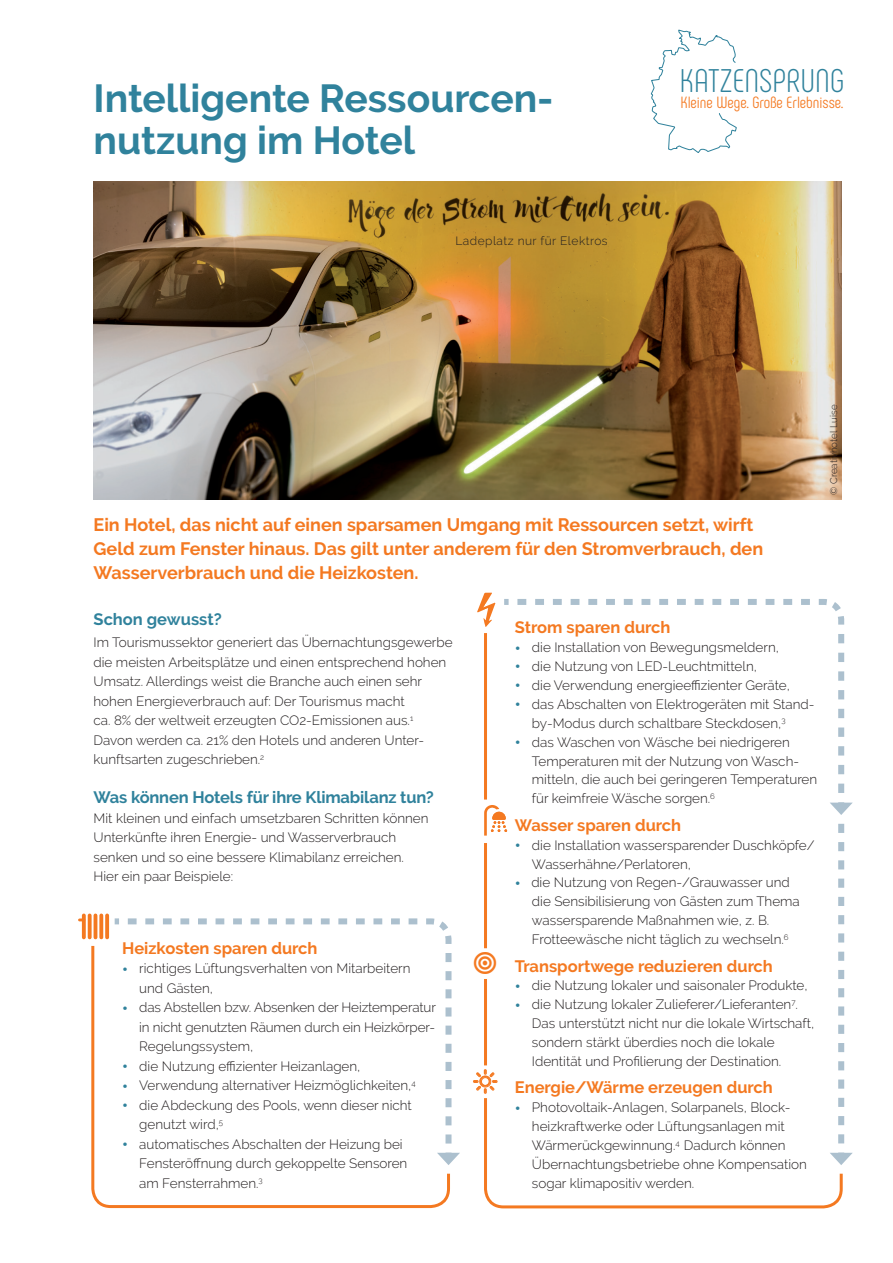
<style>
.page{position:relative;width:893px;height:1263px;background:#fff}
.page>*{position:absolute;margin:0;border:0;box-sizing:border-box;transform-origin:0 0}
.t1{font:700 39px/42px "Raleway";color:#30829c}
.t2{font:300 32.7px "Phenomena";color:#30829c}
.t3{font:700 18px/24px "Raleway";color:#f47921}
.t4{font:700 16.5px "Raleway";color:#f47921}
.t5{font:700 16.5px "Raleway";letter-spacing:-.01em;color:#30829c}
.t6{font:16.2px "Phenomena";color:#f47921}
.t7{font:300 13.5px/19.5px "Raleway";color:#231f20}
.t8{font:300 12px "Raleway";letter-spacing:.04em;color:#231f20}
.t9{font:300 9.75px "Raleway";color:#231f20}
.s1{font-weight:700;font-size:16.5px;color:#30829c}
</style>
<div class="page">
<svg style="left:650px;top:29px;width:87px;height:124px"></svg>
<svg style="left:844px;top:1152px;width:9px;height:10px"></svg>
<svg style="left:504px;top:599px;width:343px;height:204px"></svg>
<svg style="left:844px;top:803px;width:8px;height:340px"></svg>
<svg style="left:484px;top:630px;width:360px;height:579px"></svg>
<img style="left:94px;top:182px;width:748px;height:317px">
<svg style="left:109px;top:916px;width:345px;height:237px"></svg>
<svg style="left:451px;top:1153px;width:9px;height:10px"></svg>
<svg style="left:91px;top:943px;width:360px;height:266px"></svg>
<div style="left:482px;top:799px;width:7px;height:44px;background:#fff"></div>
<svg style="left:484px;top:805px;width:23px;height:31px"></svg>
<div style="left:482px;top:948px;width:8px;height:31px;background:#fff"></div>
<div style="left:482px;top:1065px;width:7px;height:33px;background:#fff"></div>
<svg style="left:82px;top:915px;width:4px;height:22px"></svg>
<svg style="left:88px;top:915px;width:4px;height:22px"></svg>
<hr style="left:94px;top:915px;width:3px;height:22px;background:#f47921">
<svg style="left:99px;top:915px;width:4px;height:22px"></svg>
<svg style="left:105px;top:915px;width:4px;height:22px"></svg>
<svg style="left:79px;top:918px;width:5px;height:3px"></svg>
<svg style="left:477px;top:592px;width:22px;height:39px"></svg>
<svg style="left:490px;top:952px;width:6px;height:22px"></svg>
<svg style="left:473px;top:1068px;width:25px;height:26px"></svg>
<h1 class="t1" style="left:94px;top:78px;width:461px">Intelligente Ressourcen&shy;nutzung im Hotel</h1>
<p class="t8" style="left:455px;top:233px;width:154px">Ladeplatz nur für Elektros</p>
<h2 class="t2" style="left:679px;top:62px;width:166px">KATZENSPRUNG</h2>
<p class="t6" style="left:680px;top:93px;width:164px">Kleine Wege. Große Erlebnisse.</p>
<p class="t9" style="left:828px;top:495px;width:92px;rotate:-90deg">© Creativhotel Luise</p>
<h3 class="t3" style="left:94px;top:513px;width:671px">Ein Hotel, das nicht auf einen sparsamen Umgang mit Ressourcen setzt, wirft<br>Geld zum Fenster hinaus. Das gilt unter anderem für den Stromverbrauch, den<br>Wasserverbrauch und die Heizkosten.</h3>
<p class="t5" style="left:94px;top:610px;width:130px">Schon gewusst?</p>
<p class="t7" style="left:94px;top:632px;width:361px">Im Tourismussektor generiert das Übernachtungsgewerbe die meisten Arbeitsplätze und einen entsprechend hohen Umsatz. Allerdings weist die Branche auch einen sehr hohen Energieverbrauch auf: Der Tourismus macht<br>ca. 8% der weltweit erzeugten CO2-Emissionen aus.<sup>1<br></sup>Davon werden ca. 21% den Hotels und anderen Unter&shy;kunftsarten zugeschrieben.<sup>2</sup></p>
<p class="t5" style="left:94px;top:788px;width:342px">Was können Hotels für ihre Klimabilanz tun?</p>
<p class="t7" style="left:94px;top:808px;width:336px">Mit kleinen und einfach umsetzbaren Schritten können Unterkünfte ihren Energie- und Wasserverbrauch senken und so eine bessere Klimabilanz erreichen.<br>Hier ein paar Beispiele:</p>
<p class="t4" style="left:122px;top:938px;width:197px">Heizkosten sparen durch</p>
<p class="t7" style="left:139px;top:959px;width:273px;text-indent:-17px"><span class="s1">•</span> richtiges Lüftungsverhalten von Mitarbeitern und Gästen,</p>
<p class="t7" style="left:139px;top:998px;width:298px;text-align:justify;text-indent:-17px"><span class="s1">•</span> das Abstellen bzw. Absenken der Heiztemperatur in nicht genutzten Räumen durch ein Heizkörper-Regelungssystem,</p>
<p class="t7" style="left:122px;top:1056px;width:240px"><span class="s1">•</span> die Nutzung effizienter Heizanlagen,</p>
<p class="t7" style="left:122px;top:1076px;width:295px"><span class="s1">•</span> Verwendung alternativer Heizmöglichkeiten,<sup>4</sup></p>
<p class="t7" style="left:139px;top:1095px;width:274px;text-indent:-17px"><span class="s1">•</span> die Abdeckung des Pools, wenn dieser nicht genutzt wird,<sup>5</sup></p>
<p class="t7" style="left:139px;top:1134px;width:270px;text-indent:-17px"><span class="s1">•</span> automatisches Abschalten der Heizung bei<br>Fensteröffnung durch gekoppelte Sensoren am Fensterrahmen.<sup>3</sup></p>
<p class="t4" style="left:515px;top:618px;width:157px">Strom sparen durch</p>
<p class="t7" style="left:515px;top:637px;width:266px"><span class="s1">•</span> die Installation von Bewegungsmeldern,</p>
<p class="t7" style="left:515px;top:656px;width:244px"><span class="s1">•</span> die Nutzung von LED-Leuchtmitteln,</p>
<p class="t7" style="left:515px;top:675px;width:277px"><span class="s1">•</span> die Verwendung energieeffizienter Geräte,</p>
<p class="t7" style="left:532px;top:694px;width:284px;line-height:18.9px;text-indent:-17px"><span class="s1">•</span> das Abschalten von Elektrogeräten mit Stand&shy;by-Modus durch schaltbare Steckdosen,<sup>3</sup></p>
<p class="t7" style="left:532px;top:732px;width:287px;line-height:18.9px;text-indent:-17px"><span class="s1">•</span> das Waschen von Wäsche bei niedrigeren Temperaturen mit der Nutzung von Wasch&shy;mitteln, die auch bei geringeren Temperaturen für keimfreie Wäsche sorgen.<sup>6</sup></p>
<p class="t4" style="left:515px;top:815px;width:168px">Wasser sparen durch</p>
<p class="t7" style="left:532px;top:835px;width:284px;line-height:18.9px;text-indent:-17px"><span class="s1">•</span> die Installation wassersparender Duschköpfe/<br>Wasserhähne/Perlatoren,</p>
<p class="t7" style="left:532px;top:873px;width:269px;line-height:18.9px;text-indent:-17px"><span class="s1">•</span> die Nutzung von Regen-/Grauwasser und die Sensibilisierung von Gästen zum Thema wassersparende Maßnahmen wie, z. B.<br>Frotteewäsche nicht täglich zu wechseln.<sup>6</sup></p>
<p class="t4" style="left:515px;top:956px;width:259px">Transportwege reduzieren durch</p>
<p class="t7" style="left:515px;top:976px;width:294px"><span class="s1">•</span> die Nutzung lokaler und saisonaler Produkte,</p>
<p class="t7" style="left:532px;top:995px;width:284px;line-height:18.9px;text-indent:-17px"><span class="s1">•</span> die Nutzung lokaler Zulieferer/Lieferanten<sup>7</sup>.<br>Das unterstützt nicht nur die lokale Wirtschaft, sondern stärkt überdies noch die lokale Identität und Profilierung der Destination.</p>
<p class="t4" style="left:515px;top:1078px;width:259px">Energie/Wärme erzeugen durch</p>
<p class="t7" style="left:532px;top:1098px;width:277px;line-height:18.9px;text-indent:-17px"><span class="s1">•</span> Photovoltaik-Anlagen, Solarpanels, Block&shy;heizkraftwerke oder Lüftungsanlagen mit Wärmerückgewinnung.<sup>4</sup> Dadurch können Übernachtungsbetriebe ohne Kompensation sogar klimapositiv werden.</p>
</div>
